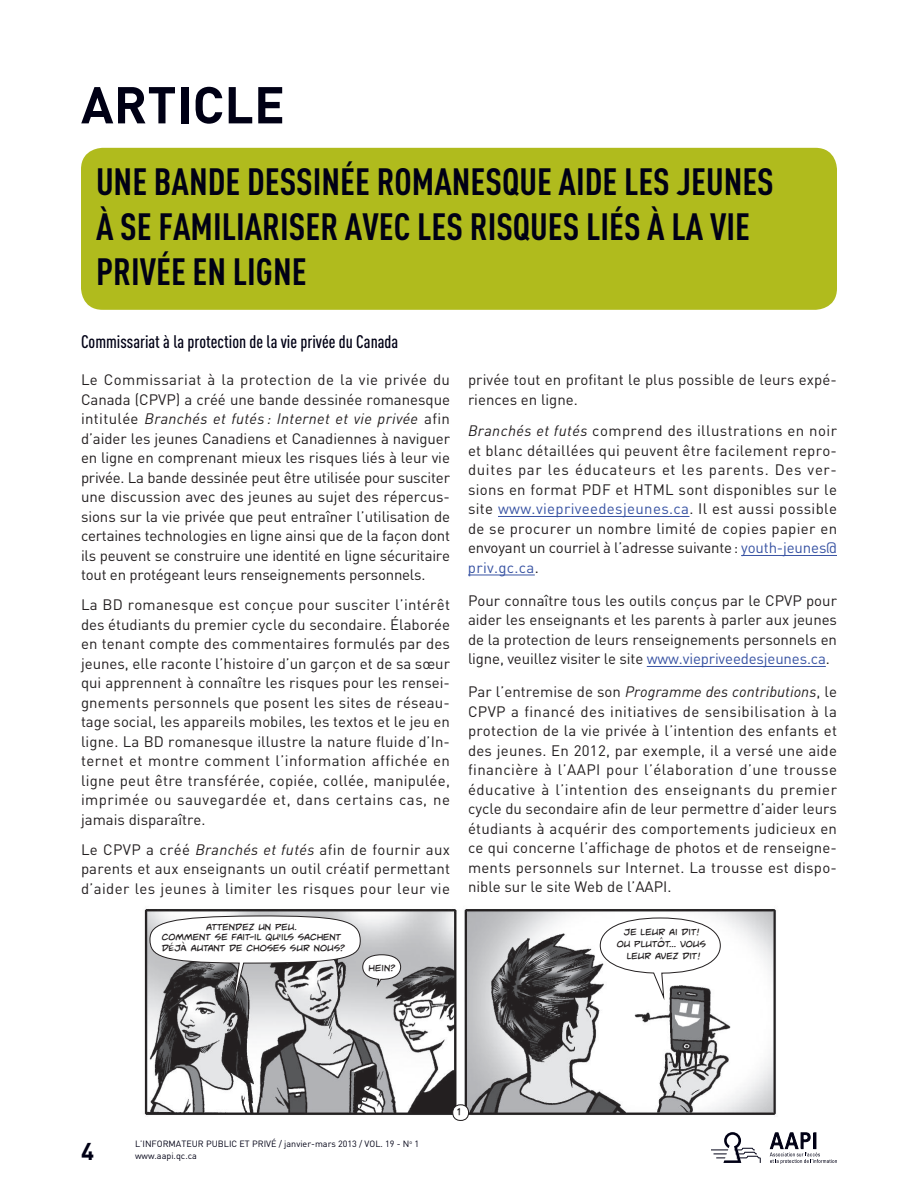
<style>
.page{position:relative;width:918px;height:1188px;background:#fff}
.page>*{position:absolute;margin:0;border:0;box-sizing:border-box;transform-origin:0 0}
.t1{font:700 51px "DIN";letter-spacing:.005em;color:#000015}
.t2{font:700 37.5px/45px "DIN Cond";color:#000015}
.t3{font:700 24px "DIN";color:#000015}
.t4{font:500 18px "DIN Cond";color:#000015}
.t5{font:15px/19.5px "DIN";color:#231f20;text-align:justify}
.t6{font:13.5px "Unmasked BB";color:#231f20}
.t7{font:12px/10.8px "Unmasked BB";color:#231f20;text-align:center}
.t8{font:9px "DIN";color:#000015}
.s1{font-style:italic}
.s2{color:#3853a3}
.s3{font-family:"Comic Book Commando"}
.s4{font-family:"Comic Book Commando";font-size:13.05px}
</style>
<div class="page">
<svg style="left:711px;top:1132px;width:50px;height:31px"></svg>
<svg style="left:769px;top:1132px;width:68px;height:32px"></svg>
<hr style="left:498px;top:516px;width:191px;height:1px;background:#3853a3">
<hr style="left:741px;top:555px;width:96px;height:1px;background:#3853a3">
<hr style="left:468px;top:575px;width:67px;height:1px;background:#3853a3">
<hr style="left:647px;top:666px;width:179px;height:1px;background:#3853a3">
<div style="left:81px;top:148px;width:756px;height:162px;background:#b0bb1d;border-radius:22px"></div>
<img style="left:144px;top:909px;width:632px;height:206px">
<svg style="left:149px;top:916px;width:252px;height:110px"></svg>
<svg style="left:599px;top:917px;width:122px;height:85px"></svg>
<svg style="left:452px;top:1104px;width:20px;height:17px"></svg>
<h1 class="t1" style="left:81px;top:87px;width:205px">ARTICLE</h1>
<h2 class="t2" style="left:96px;top:162px;width:679px">UNE BANDE DESSINÉE ROMANESQUE AIDE LES JEUNES<br>À SE FAMILIARISER AVEC LES RISQUES LIÉS À LA VIE<br>PRIVÉE EN LIGNE</h2>
<p class="t4" style="left:81px;top:335px;width:319px">Commissariat à la protection de la vie privée du Canada</p>
<p class="t5" style="left:81px;top:372px;width:371px">Le Commissariat à la protection de la vie privée du Canada (CPVP) a créé une bande dessinée romanesque intitulée <span class="s1">Branchés et futés : Internet et vie privée</span> afin d’aider les jeunes Canadiens et Canadiennes à naviguer en ligne en comprenant mieux les risques liés à leur vie privée. La bande dessinée peut être utilisée pour susciter une discussion avec des jeunes au sujet des répercus&shy;sions sur la vie privée que peut entraîner l’utilisation de certaines technologies en ligne ainsi que de la façon dont ils peuvent se construire une identité en ligne sécuritaire tout en protégeant leurs renseignements personnels.</p>
<p class="t5" style="left:81px;top:597px;width:371px">La BD romanesque est conçue pour susciter l’intérêt des étudiants du premier cycle du secondaire. Élaborée en tenant compte des commentaires formulés par des jeunes, elle raconte l’histoire d’un garçon et de sa sœur qui apprennent à connaître les risques pour les rensei&shy;gnements personnels que posent les sites de réseau&shy;tage social, les appareils mobiles, les textos et le jeu en ligne. La BD romanesque illustre la nature fluide d’In&shy;ternet et montre comment l’information affichée en ligne peut être transférée, copiée, collée, manipulée, imprimée ou sauvegardée et, dans certains cas, ne jamais disparaître.</p>
<p class="t5" style="left:81px;top:841px;width:371px">Le CPVP a créé <span class="s1">Branchés et futés</span> afin de fournir aux parents et aux enseignants un outil créatif permettant d’aider les jeunes à limiter les risques pour leur vie</p>
<p class="t5" style="left:468px;top:372px;width:371px">privée tout en profitant le plus possible de leurs expé&shy;riences en ligne.</p>
<p class="t5" style="left:468px;top:423px;width:371px"><span class="s1">Branchés et futés</span> comprend des illustrations en noir et blanc détaillées qui peuvent être facilement repro&shy;duites par les éducateurs et les parents. Des ver&shy;sions en format PDF et HTML sont disponibles sur le site <span class="s2">www.viepriveedesjeunes.ca</span>. Il est aussi possible de se procurer un nombre limité de copies papier en envoyant un courriel à l’adresse suivante : <span class="s2">youth-jeunes@ priv.gc.ca</span>.</p>
<p class="t5" style="left:468px;top:592px;width:371px">Pour connaître tous les outils conçus par le CPVP pour aider les enseignants et les parents à parler aux jeunes de la protection de leurs renseignements personnels en ligne, veuillez visiter le site <span class="s2">www.viepriveedesjeunes.ca</span>.</p>
<p class="t5" style="left:468px;top:684px;width:371px">Par l’entremise de son <span class="s1">Programme des contributions</span>, le CPVP a financé des initiatives de sensibilisation à la protection de la vie privée à l’intention des enfants et des jeunes. En 2012, par exemple, il a versé une aide financière à l’AAPI pour l’élaboration d’une trousse éducative à l’intention des enseignants du premier cycle du secondaire afin de leur permettre d’aider leurs étudiants à acquérir des comportements judicieux en ce qui concerne l’affichage de photos et de renseigne&shy;ments personnels sur Internet. La trousse est dispo&shy;nible sur le site Web de l’AAPI.</p>
<p class="t7" style="left:162px;top:920px;width:185px">Attendez un peu.<br>Comment se fait-il qu'ils sachent d<span class="s3">é</span>j<span class="s4">à</span> autant de choses sur nous?</p>
<p class="t7" style="left:617px;top:925px;width:91px;line-height:12px">Je leur ai dit!<br>Ou plut<span class="s4">ô</span>t... VOUS leur avez dit!</p>
<p class="t7" style="left:369px;top:961px;width:29px">Hein?</p>
<p class="t8" style="left:135px;top:1141px;width:286px">L’INFORMATEUR PUBLIC ET PRIVÉ / janvier-mars 2013 / VOL. 19 - N<sup>o</sup> 1</p>
<h3 class="t3" style="left:81px;top:1143px;width:15px">4</h3>
<p class="t8" style="left:135px;top:1153px;width:63px">www.aapi.qc.ca</p>
<p class="t6" style="left:457px;top:1103px;width:5px">1</p>
</div>
